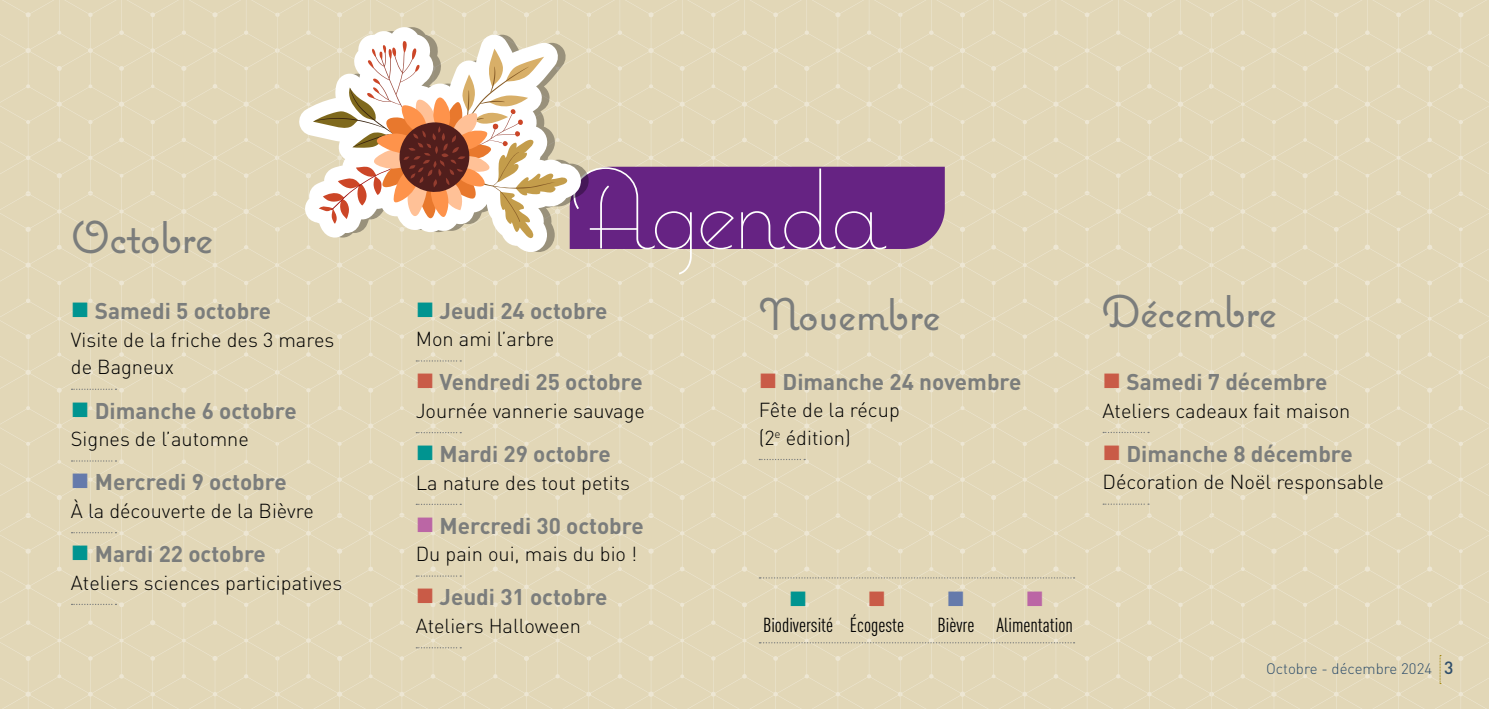
<style>
.page{position:relative;width:1489px;height:709px;background:#fff}
.page>*{position:absolute;margin:0;border:0;box-sizing:border-box;transform-origin:0 0}
.t1{font:100 112.5px "Coquette";letter-spacing:-.065em;color:#fff}
.t2{font:45px "Coquette";letter-spacing:-.03em;color:#7b7d7c}
.t3{font:25px "Wingdings";color:#009490}
.t4{font:25px "Wingdings";color:#c95b47}
.t5{font:25px "Wingdings";color:#657aab}
.t6{font:25px "Wingdings";color:#bb66a5}
.t7{font:700 22.5px "DIN Pro";color:#7b7d7c}
.t8{font:300 20px/27.5px "DIN Pro";color:#000}
.t9{font:condensed 20px "DIN Pro";color:#000}
.t10{font:500 17.5px "DIN Pro";color:#2f4e6b}
.t11{font:300 15px "DIN Pro";color:#2f4e6b}
.s1{color:#009490}
.s2{color:#657aab}
.s3{color:#c95b47}
.s4{color:#bb66a5}
</style>
<div class="page">
<div style="left:0;top:0;width:277px;height:193px;background:#e2d7b7"></div>
<div style="left:277px;top:0;width:311px;height:193px;background:#e2d7b7"></div>
<div style="left:588px;top:0;width:312px;height:40px;background:#e2d7b7"></div>
<div style="left:900px;top:0;width:311px;height:193px;background:#e2d7b7"></div>
<div style="left:1211px;top:0;width:277px;height:193px;background:#e2d7b7"></div>
<div style="left:0;top:194px;width:277px;height:321px;background:#e2d7b7"></div>
<div style="left:277px;top:194px;width:311px;height:321px;background:#e2d7b7"></div>
<div style="left:588px;top:249px;width:312px;height:266px;background:#e2d7b7"></div>
<div style="left:900px;top:194px;width:311px;height:321px;background:#e2d7b7"></div>
<div style="left:1211px;top:194px;width:277px;height:321px;background:#e2d7b7"></div>
<div style="left:0;top:515px;width:277px;height:194px;background:#e2d7b7"></div>
<div style="left:277px;top:515px;width:311px;height:194px;background:#e2d7b7"></div>
<svg style="left:588px;top:515px;width:312px;height:194px;background:#e2d7b8"></svg>
<div style="left:900px;top:515px;width:311px;height:194px;background:#e2d7b7"></div>
<div style="left:1211px;top:515px;width:277px;height:194px;background:#e2d7b7"></div>
<svg style="left:299px;top:27px;width:282px;height:225px;background:#e5dbc1"></svg>
<svg style="left:313px;top:40px;width:631px;height:209px"></svg>
<svg style="left:1439px;top:655px;width:1px;height:29px"></svg>
<svg style="left:71px;top:388px;width:45px;height:2px"></svg>
<svg style="left:71px;top:460px;width:45px;height:1px"></svg>
<svg style="left:71px;top:532px;width:45px;height:1px"></svg>
<svg style="left:71px;top:604px;width:45px;height:1px"></svg>
<svg style="left:416px;top:360px;width:45px;height:1px"></svg>
<svg style="left:416px;top:432px;width:45px;height:1px"></svg>
<svg style="left:416px;top:504px;width:45px;height:1px"></svg>
<svg style="left:416px;top:575px;width:45px;height:1px"></svg>
<svg style="left:416px;top:647px;width:45px;height:1px"></svg>
<svg style="left:759px;top:459px;width:46px;height:1px"></svg>
<svg style="left:759px;top:642px;width:315px;height:1px"></svg>
<svg style="left:759px;top:577px;width:315px;height:1px"></svg>
<svg style="left:1103px;top:432px;width:45px;height:1px"></svg>
<svg style="left:1103px;top:503px;width:45px;height:2px"></svg>
<h2 class="t2" style="left:71px;top:210px;width:144px">Octobre</h2>
<p class="t7" style="left:71px;top:292px;width:202px"><span class="s1">■</span> Samedi 5 octobre</p>
<p class="t8" style="left:71px;top:324px;width:265px">Visite de la friche des 3 mares de Bagneux</p>
<p class="t7" style="left:71px;top:392px;width:227px"><span class="s1">■</span> Dimanche 6 octobre</p>
<p class="t8" style="left:71px;top:423px;width:179px">Signes de l’automne</p>
<p class="t7" style="left:71px;top:463px;width:217px"><span class="s2">■</span> Mercredi 9 octobre</p>
<p class="t8" style="left:71px;top:495px;width:244px">À la découverte de la Bièvre</p>
<p class="t7" style="left:71px;top:535px;width:196px"><span class="s1">■</span> Mardi 22 octobre</p>
<p class="t8" style="left:71px;top:567px;width:273px">Ateliers sciences participatives</p>
<h1 class="t1" style="left:568px;top:138px;width:319px">Agenda</h1>
<p class="t7" style="left:415px;top:292px;width:193px"><span class="s1">■</span> Jeudi 24 octobre</p>
<p class="t8" style="left:415px;top:323px;width:140px">Mon ami l’arbre</p>
<p class="t7" style="left:415px;top:363px;width:229px"><span class="s3">■</span> Vendredi 25 octobre</p>
<p class="t8" style="left:415px;top:395px;width:231px">Journée vannerie sauvage</p>
<p class="t7" style="left:415px;top:435px;width:196px"><span class="s1">■</span> Mardi 29 octobre</p>
<p class="t8" style="left:415px;top:467px;width:216px">La nature des tout petits</p>
<p class="t7" style="left:415px;top:507px;width:229px"><span class="s4">■</span> Mercredi 30 octobre</p>
<p class="t8" style="left:415px;top:538px;width:223px">Du pain oui, mais du bio !</p>
<p class="t7" style="left:415px;top:578px;width:193px"><span class="s3">■</span> Jeudi 31 octobre</p>
<p class="t8" style="left:415px;top:610px;width:167px">Ateliers Halloween</p>
<h2 class="t2" style="left:758px;top:286px;width:183px">Novembre</h2>
<p class="t7" style="left:758px;top:363px;width:264px"><span class="s3">■</span> Dimanche 24 novembre</p>
<p class="t8" style="left:758px;top:394px;width:143px">Fête de la récup (2<sup>e</sup> édition)</p>
<p class="t3" style="left:788px;top:585px;width:20px">■</p>
<p class="t9" style="left:763px;top:610px;width:72px">Biodiversité</p>
<p class="t4" style="left:867px;top:585px;width:20px">■</p>
<p class="t9" style="left:850px;top:610px;width:56px">Écogeste</p>
<p class="t5" style="left:946px;top:585px;width:20px">■</p>
<p class="t9" style="left:937px;top:610px;width:38px">Bièvre</p>
<p class="t6" style="left:1025px;top:585px;width:20px">■</p>
<p class="t9" style="left:996px;top:610px;width:78px">Alimentation</p>
<h2 class="t2" style="left:1102px;top:283px;width:176px">Décembre</h2>
<p class="t7" style="left:1102px;top:363px;width:226px"><span class="s3">■</span> Samedi 7 décembre</p>
<p class="t8" style="left:1102px;top:395px;width:249px">Ateliers cadeaux fait maison</p>
<p class="t7" style="left:1102px;top:435px;width:252px"><span class="s3">■</span> Dimanche 8 décembre</p>
<p class="t8" style="left:1102px;top:466px;width:283px">Décoration de Noël responsable</p>
<p class="t11" style="left:1265px;top:657px;width:167px">Octobre - décembre 2024</p>
<p class="t10" style="left:1443px;top:653px;width:11px">3</p>
</div>
